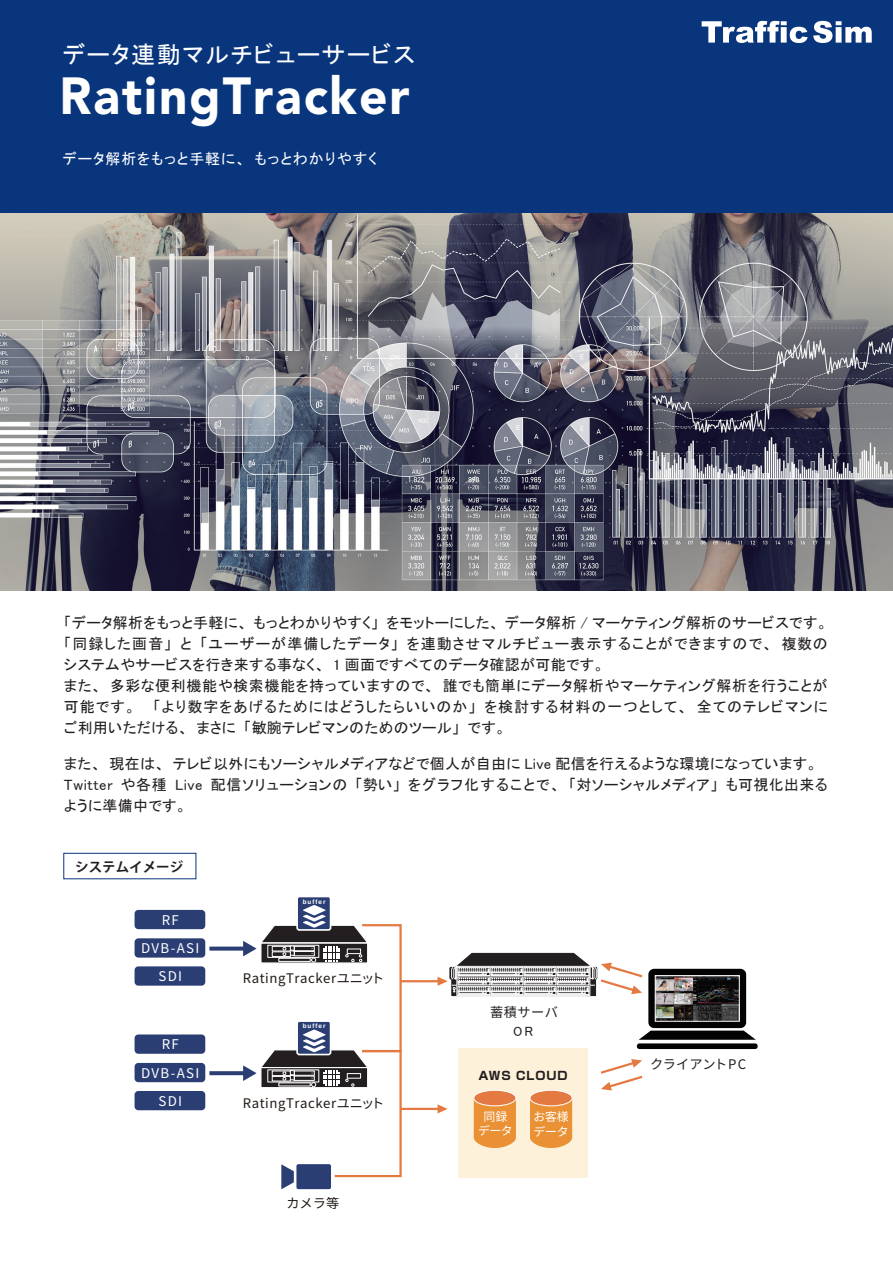
<style>
.page{position:relative;width:893px;height:1263px;background:#fff}
.page>*{position:absolute;margin:0;border:0;box-sizing:border-box;transform-origin:0 0}
.t1{font:900 51.75px "Avenir LT Std";letter-spacing:.04em;color:#fff;scale:.96 1}
.t2{font:24px "MS P Gothic";letter-spacing:.06em;color:#fff}
.t3{font:15px/21px "MS P Gothic";letter-spacing:.025em;color:#231f20}
.t4{font:15px "MS P Gothic";letter-spacing:.06em;color:#fff}
.t5{font:700 13.5px "Koz Go Pr 6 N";color:#231f20}
.t6{font:13.35px/28px "Source Han Sans";letter-spacing:.1em;color:#fff;text-align:center}
.t7{font:13.35px "MS P Gothic";color:#231f20}
.t8{font:13.2px "Source Han Sans";letter-spacing:.04em;color:#211915}
.t9{font:13.2px "Source Han Sans";letter-spacing:.02em;color:#231f20}
.t10{font:13.2px "Source Han Sans";letter-spacing:.04em;color:#231f20}
.t11{font:11.85px/14.2px "Source Han Sans";letter-spacing:-.02em;color:#fff;text-align:center}
.t12{font:700 11.55px "Shin Go Pro";letter-spacing:.075em;color:#231f20}
.t13{font:700 6.3px "Helvetica";letter-spacing:.16em;color:#fff}
</style>
<div class="page">
<img style="left:0;top:213px;width:893px;height:377px">
<div style="left:0;top:0;width:893px;height:213px;background:#08357c"></div>
<svg style="left:702px;top:21px;width:170px;height:22px"></svg>
<div style="left:63px;top:853px;width:133px;height:26px;border:1px solid #08357c"></div>
<div style="left:648px;top:969px;width:98px;height:59px;background:#040304;border-radius:6px"></div>
<img style="left:657px;top:977px;width:81px;height:43px">
<div style="left:458px;top:1048px;width:130px;height:130px;background:#fef1d9"></div>
<svg style="left:474px;top:1100px;width:42px;height:48px"></svg>
<div style="left:474px;top:1090px;width:42px;height:16px;background:#e47941;border-radius:50%"></div>
<div style="left:473px;top:1090px;width:43px;height:16px;border:1px solid #fff;border-radius:50%"></div>
<svg style="left:530px;top:1100px;width:42px;height:48px"></svg>
<div style="left:530px;top:1090px;width:42px;height:16px;background:#e47941;border-radius:50%"></div>
<div style="left:530px;top:1090px;width:42px;height:16px;border:1px solid #fff;border-radius:50%"></div>
<div style="left:361px;top:924px;width:41px;height:128px;border:2px solid #e47941"></div>
<hr style="left:400px;top:980px;width:40px;height:2px;background:#e47941">
<svg style="left:600px;top:1059px;width:43px;height:31px"></svg>
<hr style="left:401px;top:1108px;width:39px;height:2px;background:#e47941">
<svg style="left:438px;top:1104px;width:10px;height:9px"></svg>
<svg style="left:209px;top:946px;width:34px;height:4px"></svg>
<div style="left:135px;top:910px;width:70px;height:19px;background:#2a3e74;border-radius:4px"></div>
<div style="left:135px;top:938px;width:70px;height:19px;background:#2a3e74;border-radius:4px"></div>
<div style="left:135px;top:966px;width:70px;height:20px;background:#2a3e74;border-radius:4px"></div>
<div style="left:297px;top:896px;width:34px;height:34px;background:#2a3e74;border-radius:2px"></div>
<div style="left:296px;top:896px;width:35px;height:35px;border:2px solid #fff;border-radius:2px"></div>
<svg style="left:243px;top:905px;width:125px;height:57px"></svg>
<svg style="left:209px;top:1071px;width:34px;height:4px"></svg>
<div style="left:135px;top:1034px;width:70px;height:20px;background:#2a3e74;border-radius:4px"></div>
<div style="left:135px;top:1063px;width:70px;height:19px;background:#2a3e74;border-radius:4px"></div>
<div style="left:135px;top:1091px;width:70px;height:19px;background:#2a3e74;border-radius:4px"></div>
<div style="left:297px;top:1021px;width:34px;height:33px;background:#2a3e74;border-radius:2px"></div>
<div style="left:296px;top:1020px;width:35px;height:35px;border:2px solid #fff;border-radius:2px"></div>
<svg style="left:243px;top:1029px;width:160px;height:160px"></svg>
<svg style="left:438px;top:952px;width:205px;height:44px"></svg>
<div style="left:655px;top:975px;width:85px;height:47px;border:1px solid #fff"></div>
<svg style="left:639px;top:1030px;width:117px;height:10px"></svg>
<div style="left:637px;top:1043px;width:121px;height:6px;background:#040304;border-radius:3px"></div>
<h2 class="t2" style="left:62px;top:42px;width:354px">データ連動マルチビューサービス</h2>
<h1 class="t1" style="left:60px;top:65px;width:366px">RatingTracker</h1>
<p class="t4" style="left:62px;top:151px;width:316px">データ解析をもっと手軽に、もっとわかりやすく</p>
<p class="t3" style="left:64px;top:612px;width:765px">「データ解析をもっと手軽に、もっとわかりやすく」をモットーにした、データ解析 / マーケティング解析のサービスです。「同録した画音」と「ユーザーが準備したデータ」を連動させマルチビュー表示することができますので、複数のシステムやサービスを行き来する事なく、 1 画面ですべてのデータ確認が可能です。<br>また、多彩な便利機能や検索機能を持っていますので、誰でも簡単にデータ解析やマーケティング解析を行うことが可能です。 「より数字をあげるためにはどうしたらいいのか」を検討する材料の一つとして、全てのテレビマンにご利用いただける、まさに「敏腕テレビマンのためのツール」です。</p>
<p class="t3" style="left:64px;top:753px;width:765px">また、現在は、テレビ以外にもソーシャルメディアなどで個人が自由に Live 配信を行えるような環境になっています。<br>Twitter や各種 Live 配信ソリューションの「勢い」をグラフ化することで、「対ソーシャルメディア」も可視化出来るように準備中です。</p>
<p class="t5" style="left:75px;top:859px;width:110px">システムイメージ</p>
<p class="t6" style="left:141px;top:906px;width:60px">RF<br>DVB-ASI<br>SDI</p>
<p class="t6" style="left:141px;top:1031px;width:60px">RF<br>DVB-ASI<br>SDI</p>
<p class="t13" style="left:303px;top:897px;width:24px">buffer</p>
<p class="t8" style="left:243px;top:971px;width:143px">RatingTrackerユニット</p>
<p class="t13" style="left:303px;top:1022px;width:24px">buffer</p>
<p class="t8" style="left:243px;top:1095px;width:143px">RatingTrackerユニット</p>
<p class="t8" style="left:286px;top:1195px;width:54px">カメラ等</p>
<p class="t10" style="left:490px;top:1005px;width:70px">蓄積サーバ</p>
<p class="t7" style="left:513px;top:1024px;width:21px">OR</p>
<p class="t12" style="left:478px;top:1066px;width:91px">AWS CLOUD</p>
<p class="t11" style="left:478px;top:1109px;width:36px">同録データ</p>
<p class="t11" style="left:533px;top:1110px;width:37px;text-align:left">お客様データ</p>
<p class="t9" style="left:650px;top:1056px;width:98px">クライアントPC</p>
</div>
